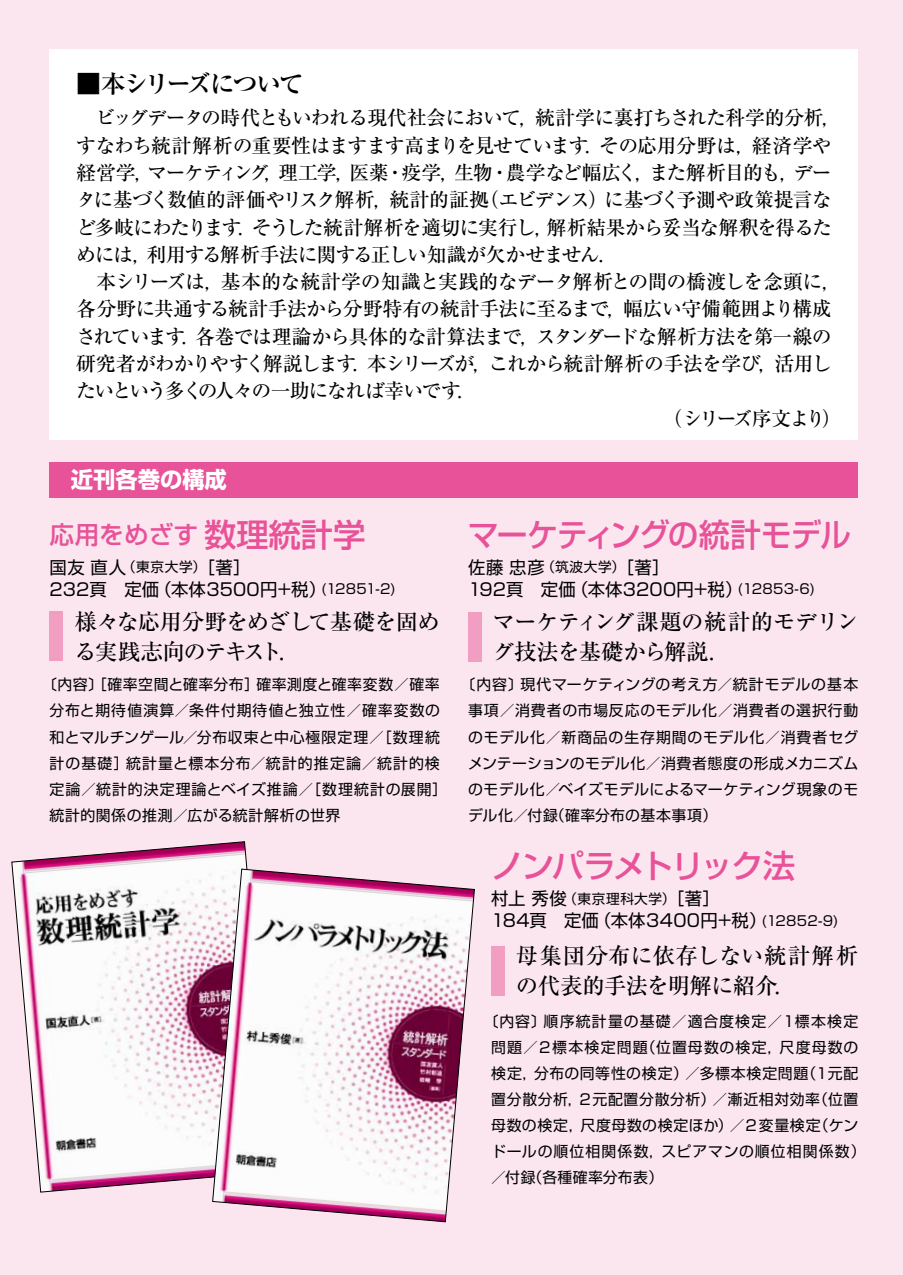
<style>
.page{position:relative;width:903px;height:1275px;background:#fbe6ef}
.page>*{position:absolute;margin:0;border:0;box-sizing:border-box;transform-origin:0 0}
.t1{font:500 32.2px "Shin Go Pro";letter-spacing:-.045em;color:#e85298}
.t2{font:500 32.2px "Shin Go Pro";letter-spacing:-.045em;color:#e85298;scale:.95 1}
.t3{font:700 24.85px "Ryumin Pro";letter-spacing:-.09em;color:#000}
.t4{font:500 24.85px "Shin Go Pro";color:#e85298}
.t5{font:500 22.4px/29.8px "Ryumin Pro";letter-spacing:-.025em;color:#000}
.t6{font:500 22.4px/29.8px "Ryumin Pro";letter-spacing:-.005em;color:#000}
.t7{font:500 22.4px "Ryumin Pro";letter-spacing:-.065em;color:#000}
.t8{font:700 22.4px "Shin Go Pro";color:#fff}
.t9{font:500 19.78px/27.3px "Ryumin Pro";letter-spacing:-.04em;color:#000}
.t10{font:500 19.78px "Ryumin Pro";letter-spacing:-.06em;color:#000}
.t11{font:500 19.78px "Ryumin Pro";letter-spacing:-.075em;color:#000}
.t12{font:500 19.78px "Ryumin Pro";letter-spacing:-.07em;color:#000}
.t13{font:500 19.78px "Ryumin Pro";letter-spacing:-.125em;color:#000}
.t14{font:500 19.78px "Ryumin Pro";letter-spacing:-.08em;color:#000}
.t15{font:500 19.78px "Ryumin Pro";letter-spacing:-.015em;color:#000}
.t16{font:17.32px "Shin Go Pro";letter-spacing:.015em;color:#000}
.t17{font:14.88px/26.1px "Shin Go Pro";letter-spacing:.05em;color:#000;text-align:right}
.t18{font:14.88px "Shin Go Pro";letter-spacing:.025em;color:#000}
.t19{font:14.88px "Shin Go Pro";letter-spacing:.02em;color:#000}
.t20{font:14.88px "Shin Go Pro";letter-spacing:.03em;color:#000}
.t21{font:14.88px "Shin Go Pro";letter-spacing:.08em;color:#000}
.t22{font:14.88px "Shin Go Pro";letter-spacing:.07em;color:#000}
.t23{font:14.88px "Shin Go Pro";letter-spacing:.085em;color:#000}
.t24{font:14.88px "Shin Go Pro";letter-spacing:.075em;color:#000}
.t25{font:13.65px "Shin Go Pro";letter-spacing:.025em;color:#000}
.s1{font-size:17.32px}
</style>
<div class="page">
<div style="left:50px;top:50px;width:808px;height:390px;background:#fff"></div>
<div style="left:50px;top:462px;width:808px;height:35px;background:#e85298"></div>
<div style="left:50px;top:611px;width:13px;height:50px;background:#f19ec2"></div>
<div style="left:468px;top:612px;width:13px;height:50px;background:#f19ec2"></div>
<div style="left:491px;top:946px;width:13px;height:50px;background:#f19ec2"></div>
<svg style="left:11px;top:841px;width:237px;height:352px"></svg>
<svg style="left:212px;top:869px;width:263px;height:353px"></svg>
<p class="t3" style="left:76px;top:63px;width:229px">■本シリーズについて</p>
<p class="t10" style="left:76px;top:102px;width:464px">　ビッグデータの時代ともいわれる現代社会において，</p>
<p class="t9" style="left:535px;top:103px;width:308px">統計学に裏打ちされた科学的分析，</p>
<p class="t9" style="left:76px;top:130px;width:514px">すなわち統計解析の重要性はますます高まりを見せています</p>
<p class="t9" style="left:585px;top:130px;width:21px">．</p>
<p class="t9" style="left:599px;top:130px;width:158px">その応用分野は，</p>
<p class="t9" style="left:752px;top:130px;width:81px">経済学や</p>
<p class="t9" style="left:76px;top:157px;width:80px">経営学，</p>
<p class="t12" style="left:147px;top:157px;width:209px">マーケティング理工学，</p>
<p class="t9" style="left:264px;top:157px;width:21px">，</p>
<p class="t9" style="left:402px;top:157px;width:60px">疫学，</p>
<p class="t9" style="left:349px;top:157px;width:41px">医薬</p>
<p class="t9" style="left:385px;top:157px;width:21px">・</p>
<p class="t15" style="left:506px;top:157px;width:150px">農学など幅広く，</p>
<p class="t9" style="left:454px;top:157px;width:41px">生物</p>
<p class="t9" style="left:490px;top:157px;width:21px">・</p>
<p class="t14" style="left:649px;top:157px;width:152px">また解析目的も，</p>
<p class="t9" style="left:793px;top:157px;width:40px">デー</p>
<p class="t9" style="left:76px;top:185px;width:319px">タに基づく数値的評価やリスク解析，</p>
<p class="t9" style="left:479px;top:185px;width:131px">（エビデンス）</p>
<p class="t9" style="left:389px;top:185px;width:101px">統計的証拠</p>
<p class="t9" style="left:604px;top:185px;width:229px">に基づく予測や政策提言な</p>
<p class="t9" style="left:252px;top:212px;width:304px">そうした統計解析を適切に実行し，</p>
<p class="t9" style="left:547px;top:212px;width:287px">解析結果から妥当な解釈を得るた</p>
<p class="t9" style="left:147px;top:212px;width:473px;text-indent:-70px">ど多岐にわたります<br>利用する解析手法に関する正しい知識が欠かせません．</p>
<p class="t9" style="left:238px;top:212px;width:21px">．</p>
<p class="t9" style="left:76px;top:239px;width:78px">めには，</p>
<p class="t9" style="left:76px;top:267px;width:150px">　本シリーズは，</p>
<p class="t9" style="left:221px;top:267px;width:622px">基本的な統計学の知識と実践的なデータ解析との間の橋渡しを念頭に，</p>
<p class="t9" style="left:536px;top:294px;width:297px;text-indent:-460px">各分野に共通する統計手法から分野特有の統計手法に至るまで，<br>スタンダードな解析方法を第一線の</p>
<p class="t9" style="left:623px;top:294px;width:210px">幅広い守備範囲より構成</p>
<p class="t9" style="left:195px;top:321px;width:346px">各巻では理論から具体的な計算法まで，</p>
<p class="t9" style="left:76px;top:321px;width:111px">されています</p>
<p class="t9" style="left:181px;top:321px;width:21px">．</p>
<p class="t10" style="left:76px;top:348px;width:282px">研究者がわかりやすく解説します</p>
<p class="t9" style="left:353px;top:348px;width:21px">．</p>
<p class="t9" style="left:367px;top:348px;width:127px">本シリーズが，</p>
<p class="t11" style="left:76px;top:375px;width:386px">たいという多くの人々の一助になれば幸いです</p>
<p class="t9" style="left:457px;top:376px;width:21px">．</p>
<p class="t9" style="left:489px;top:348px;width:291px">これから統計解析の手法を学び，</p>
<p class="t9" style="left:774px;top:348px;width:59px">活用し</p>
<p class="t13" style="left:662px;top:403px;width:165px">（シリーズ序文より</p>
<p class="t9" style="left:822px;top:403px;width:21px">(</p>
<p class="t8" style="left:71px;top:461px;width:158px">近刊各巻の構成</p>
<h1 class="t1" style="left:204px;top:508px;width:163px">数理統計学</h1>
<p class="t4" style="left:50px;top:514px;width:150px">応用をめざす</p>
<p class="t16" style="left:50px;top:553px;width:78px">国友直人</p>
<p class="t16" style="left:215px;top:553px;width:37px">著[</p>
<p class="t25" style="left:122px;top:556px;width:94px">（東京大学）<span class="s1">［</span></p>
<h1 class="t2" style="left:468px;top:508px;width:404px">マーケティングの統計モデル</h1>
<p class="t16" style="left:634px;top:553px;width:37px">著[</p>
<p class="t16" style="left:468px;top:553px;width:78px">佐藤忠彦</p>
<p class="t25" style="left:541px;top:556px;width:94px">（筑波大学）<span class="s1">［</span></p>
<p class="t16" style="left:154px;top:575px;width:173px">（本体3500円+税(</p>
<p class="t16" style="left:50px;top:575px;width:111px">232頁　定価</p>
<p class="t5" style="left:279px;top:605px;width:162px;text-indent:-204px">様々な応用分野をめざして基礎を固め．</p>
<p class="t25" style="left:321px;top:578px;width:76px">)12851-2(</p>
<p class="t7" style="left:74px;top:634px;width:210px">る実践志向のテキスト</p>
<p class="t20" style="left:256px;top:673px;width:185px">確率測度と確率変数／確率</p>
<p class="t18" style="left:42px;top:673px;width:219px">〔内容〕［確率空間と確率分布］</p>
<p class="t17" style="left:50px;top:696px;width:392px">分布と期待値演算／条件付期待値と独立性／確率変数の</p>
<p class="t17" style="left:50px;top:722px;width:392px">和とマルチンゲール／分布収束と中心極限定理［／数理統</p>
<p class="t22" style="left:126px;top:751px;width:315px">統計量と標本分布／統計的推定論／統計的検</p>
<p class="t17" style="left:50px;top:748px;width:399px;text-align:left">計の基礎］<br>定論／統計的決定理論とベイズ推論［／数理統計の展開[統計的関係の推測／広がる統計解析の世界</p>
<p class="t16" style="left:571px;top:575px;width:173px">（本体3200円+税(</p>
<p class="t16" style="left:468px;top:575px;width:109px">192頁　定価</p>
<p class="t5" style="left:493px;top:605px;width:367px">マーケティング課題の統計的モデリング技法を基礎から解説．</p>
<p class="t17" style="left:520px;top:670px;width:339px">現代マーケティングの考え方／統計モデルの基本</p>
<p class="t25" style="left:738px;top:578px;width:78px">)12853-6(</p>
<p class="t17" style="left:461px;top:670px;width:64px">〔内容〕</p>
<p class="t17" style="left:468px;top:696px;width:392px">事項／消費者の市場反応のモデル化／消費者の選択行動</p>
<p class="t17" style="left:468px;top:722px;width:392px">のモデル化／新商品の生存期間のモデル化／消費者セグ</p>
<p class="t19" style="left:468px;top:751px;width:392px">メンテーションのモデル化／消費者態度の形成メカニズム</p>
<p class="t18" style="left:468px;top:777px;width:392px">のモデル化／ベイズモデルによるマーケティング現象のモ</p>
<p class="t20" style="left:550px;top:803px;width:169px">（確率分布の基本事項(</p>
<p class="t17" style="left:468px;top:800px;width:92px">デル化／付録</p>
<h1 class="t1" style="left:491px;top:840px;width:306px">ノンパラメトリック法</h1>
<p class="t16" style="left:685px;top:884px;width:37px">著[</p>
<p class="t16" style="left:491px;top:884px;width:77px">村上秀俊</p>
<p class="t25" style="left:563px;top:887px;width:122px">（東京理科大学）<span class="s1">［</span></p>
<p class="t16" style="left:594px;top:906px;width:174px">（本体3400円+税(</p>
<p class="t16" style="left:491px;top:906px;width:109px">184頁　定価</p>
<p class="t6" style="left:516px;top:939px;width:344px">母集団分布に依存しない統計解析の代表的手法を明解に紹介．</p>
<p class="t21" style="left:544px;top:1009px;width:316px">順序統計量の基礎／適合度検定／1標本検定</p>
<p class="t25" style="left:762px;top:909px;width:78px">)12852-9(</p>
<p class="t17" style="left:484px;top:1006px;width:64px">〔内容〕</p>
<p class="t24" style="left:641px;top:1035px;width:143px">（位置母数の検定，</p>
<p class="t23" style="left:491px;top:1035px;width:158px">問題／2標本検定問題</p>
<p class="t17" style="left:779px;top:1032px;width:80px">尺度母数の</p>
<p class="t17" style="left:491px;top:1058px;width:47px">検定，</p>
<p class="t17" style="left:534px;top:1058px;width:155px">分布の同等性の検定）</p>
<p class="t17" style="left:801px;top:1058px;width:58px">（1元配</p>
<p class="t17" style="left:685px;top:1058px;width:124px">／多標本検定問題</p>
<p class="t17" style="left:491px;top:1084px;width:226px">置分散分析，2元配置分散分析）</p>
<p class="t17" style="left:813px;top:1084px;width:47px">（位置</p>
<p class="t17" style="left:712px;top:1084px;width:109px">／漸近相対効率</p>
<p class="t17" style="left:491px;top:1110px;width:94px">母数の検定，</p>
<p class="t17" style="left:580px;top:1110px;width:154px">尺度母数の検定ほか）</p>
<p class="t17" style="left:814px;top:1110px;width:46px">（ケン</p>
<p class="t17" style="left:730px;top:1110px;width:92px">／2変量検定</p>
<p class="t17" style="left:491px;top:1136px;width:174px">ドールの順位相関係数，（各種確率分布表(</p>
<p class="t17" style="left:491px;top:1162px;width:46px">／付録</p>
<p class="t17" style="left:661px;top:1136px;width:206px">スピアマンの順位相関係数(</p>
</div>
